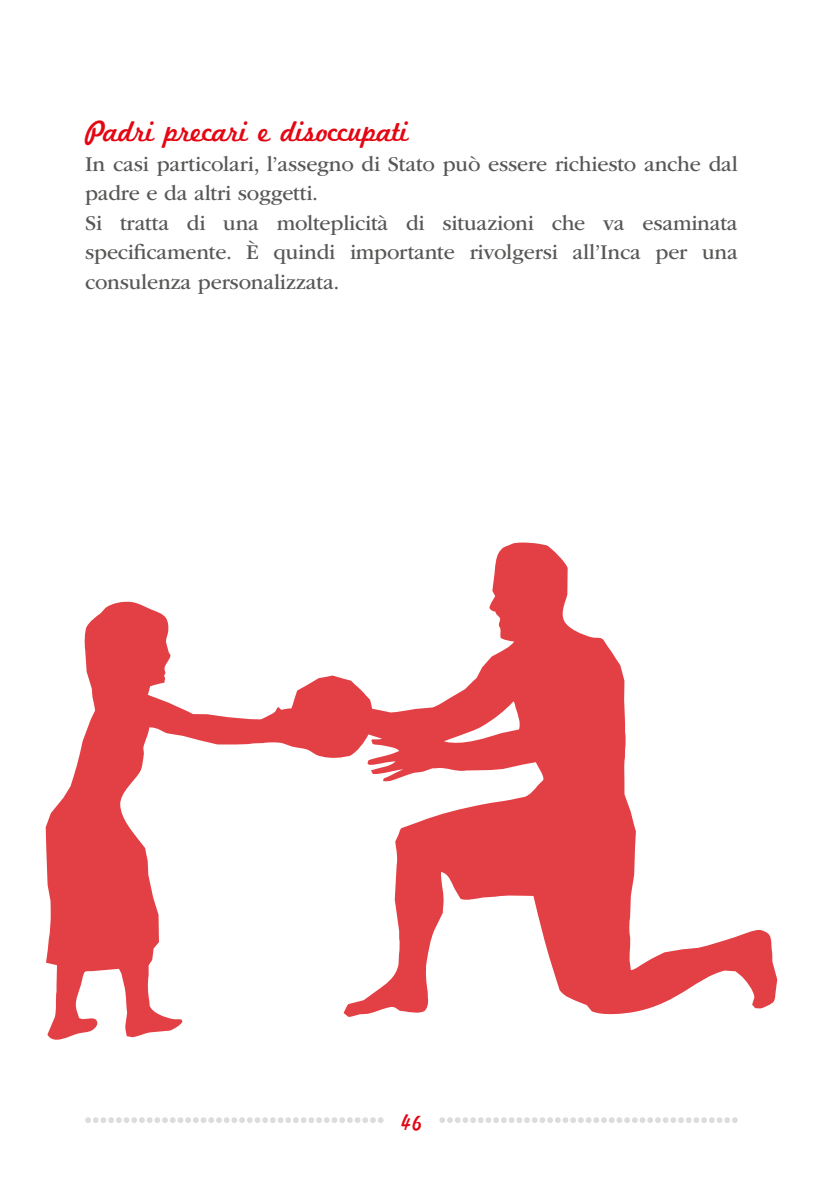
<style>
.page{position:relative;width:840px;height:1191px;background:#fff}
.page>*{position:absolute;margin:0;border:0;box-sizing:border-box;transform-origin:0 0}
.t1{font:30px "Marketing Script";letter-spacing:-.01em;color:#e30613}
.t2{font:22px/29.6px "ITC Garamond Std";letter-spacing:-.01em;color:#575756}
.t3{font:22px "Marketing Script";color:#e30613}
</style>
<div class="page">
<svg style="left:85px;top:1117px;width:298px;height:6px"></svg>
<svg style="left:439px;top:1117px;width:298px;height:6px"></svg>
<svg style="left:46px;top:542px;width:730px;height:498px"></svg>
<h1 class="t1" style="left:85px;top:113px;width:325px">Padri precari e disoccupati</h1>
<p class="t2" style="left:85px;top:149px;width:654px">In casi particolari, l’assegno di Stato può essere richiesto anche dal padre e da altri soggetti.<br>Si tratta di una molteplicità di situazioni che va esaminata specificamente. È quindi importante rivolgersi all’Inca per una consulenza personalizzata.</p>
<p class="t3" style="left:400px;top:1110px;width:23px">46</p>
</div>
